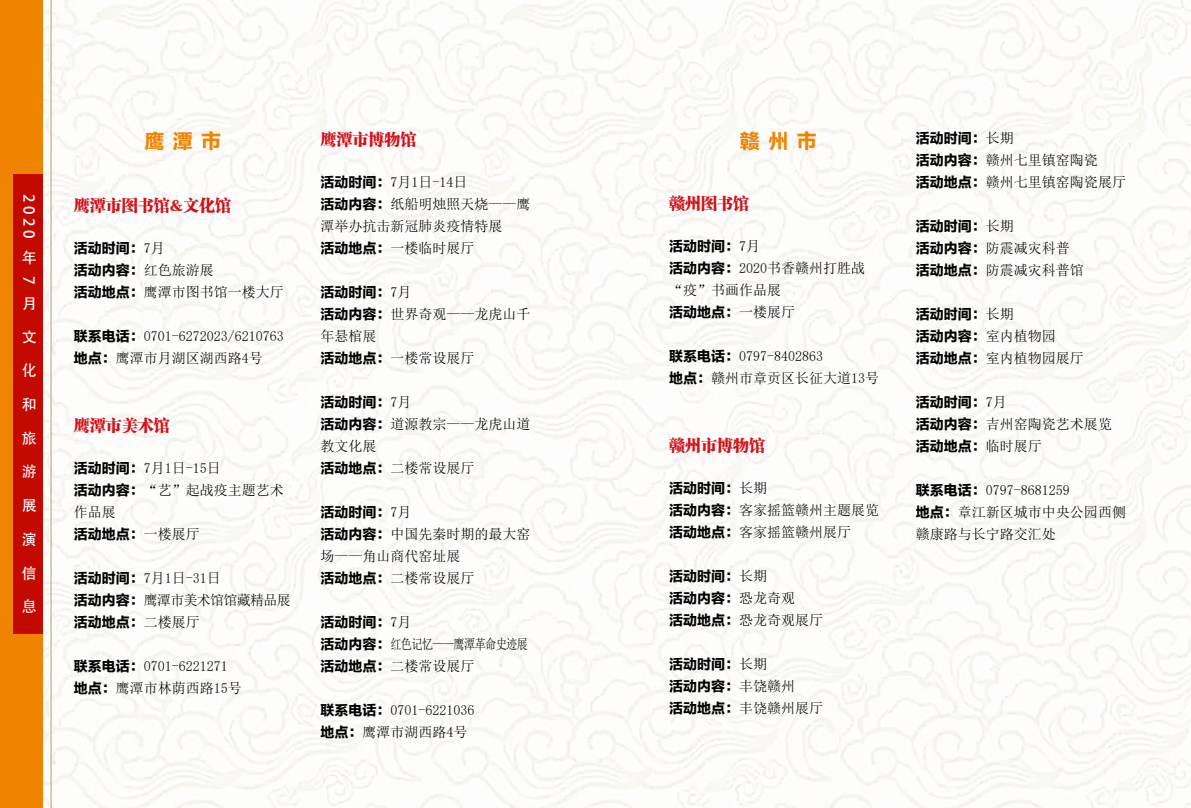
<style>
.page{position:relative;width:1191px;height:808px;background:#fff}
.page>*{position:absolute;margin:0;border:0;box-sizing:border-box;transform-origin:0 0}
.t1{font:20px "FZLTDHK GBK1 0";letter-spacing:.42em;color:#f08300}
.t2{font:16px "FZCSK GBK1 0";color:#d0121b}
.t3{font:15px "Adobe Heiti Std";color:#fff}
.t4{font:14px/22px "Sim Sun";color:#000}
.t5{font:14px/22px "FZLTDHK GBK1 0";color:#000}
.t6{font:14px/22px "Sim Sun";letter-spacing:-.05em;color:#000}
.t7{font:14px/22px "Sim Sun";letter-spacing:-.06em;color:#000;scale:.8 1}
.s1{font-family:"Sim Sun"}
.s2{font-family:"FZLTDHK GBK1 0"}
</style>
<div class="page">
<div style="left:0;top:0;width:43px;height:808px;background:#f08300"></div>
<div style="left:13px;top:174px;width:30px;height:460px;background:#c30900"></div>
<hr style="left:51px;top:0;width:1px;height:808px;background:#bf9c76">
<p class="t3" style="left:38px;top:194px;width:46px;rotate:90deg">2020</p>
<p class="t3" style="left:22px;top:249px;width:16px">年</p>
<p class="t3" style="left:38px;top:276px;width:10px;rotate:90deg">7</p>
<p class="t3" style="left:22px;top:294px;width:14px">月</p>
<p class="t3" style="left:22px;top:328px;width:16px">文</p>
<p class="t3" style="left:22px;top:362px;width:16px">化</p>
<p class="t3" style="left:22px;top:395px;width:15px">和</p>
<p class="t3" style="left:22px;top:429px;width:16px">旅</p>
<p class="t3" style="left:22px;top:463px;width:16px">游</p>
<p class="t3" style="left:22px;top:497px;width:16px">展</p>
<p class="t3" style="left:22px;top:530px;width:15px">演</p>
<p class="t3" style="left:22px;top:564px;width:15px">信</p>
<p class="t3" style="left:22px;top:598px;width:16px">息</p>
<h1 class="t1" style="left:144px;top:130px;width:78px">鹰潭市</h1>
<p class="t2" style="left:74px;top:196px;width:159px">鹰潭市图书馆&amp;文化馆</p>
<p class="t5" style="left:74px;top:238px;width:142px">活动时间：<span class="s1">7月<br></span>活动内容：<span class="s1">红色旅游展</span></p>
<p class="t4" style="left:74px;top:281px;width:212px"><span class="s2">活动地点：</span>鹰潭市图书馆一楼大厅</p>
<p class="t4" style="left:74px;top:325px;width:212px"><span class="s2">联系电话：</span>0701-6272023/6210763<span class="s2">地点：</span>鹰潭市月湖区湖西路4号</p>
<p class="t2" style="left:74px;top:416px;width:98px">鹰潭市美术馆</p>
<p class="t4" style="left:74px;top:457px;width:212px"><span class="s2">活动时间：</span>7月1日-15日<br><span class="s2">活动内容：</span>“艺”起战疫主题艺术作品展</p>
<p class="t5" style="left:74px;top:524px;width:128px">活动地点：<span class="s1">一楼展厅</span></p>
<p class="t6" style="left:74px;top:567px;width:219px"><span class="s2">活动时间：</span>7月1日-31日<br><span class="s2">活动内容：</span>鹰潭市美术馆馆藏精品展</p>
<p class="t5" style="left:74px;top:612px;width:128px">活动地点：<span class="s1">二楼展厅</span></p>
<p class="t4" style="left:74px;top:655px;width:170px"><span class="s2">联系电话：</span>0701-6221271<span class="s2">地点：</span>鹰潭市林荫西路15号</p>
<p class="t2" style="left:320px;top:130px;width:97px">鹰潭市博物馆</p>
<p class="t4" style="left:320px;top:171px;width:212px"><span class="s2">活动时间：</span>7月1日-14日<br><span class="s2">活动内容：</span>纸船明烛照天烧——鹰潭举办抗击新冠肺炎疫情特展<br><span class="s2">活动地点：</span>一楼临时展厅</p>
<p class="t5" style="left:320px;top:282px;width:92px">活动时间：<span class="s1">7月</span></p>
<p class="t4" style="left:320px;top:303px;width:212px"><span class="s2">活动内容：</span>世界奇观——龙虎山千年悬棺展<br><span class="s2">活动地点：</span>一楼常设展厅</p>
<p class="t5" style="left:320px;top:392px;width:92px">活动时间：<span class="s1">7月</span></p>
<p class="t4" style="left:320px;top:413px;width:212px"><span class="s2">活动内容：</span>道源教宗——龙虎山道教文化展<br><span class="s2">活动地点：</span>二楼常设展厅</p>
<p class="t5" style="left:320px;top:502px;width:92px">活动时间：<span class="s1">7月</span></p>
<p class="t4" style="left:320px;top:523px;width:212px"><span class="s2">活动内容：</span>中国先秦时期的最大窑场——角山商代窑址展<br><span class="s2">活动地点：</span>二楼常设展厅</p>
<p class="t5" style="left:320px;top:612px;width:92px">活动时间：<span class="s1">7月</span></p>
<p class="t7" style="left:320px;top:633px;width:261px"><span class="s2">活动内容：</span>红色记忆——鹰潭革命史迹展<span class="s2">活动地点：</span>二楼常设展厅</p>
<p class="t4" style="left:320px;top:699px;width:155px"><span class="s2">联系电话：</span>0701-6221036<span class="s2">地点：</span>鹰潭市湖西路4号</p>
<h1 class="t1" style="left:740px;top:130px;width:78px">赣州市</h1>
<p class="t2" style="left:669px;top:194px;width:81px">赣州图书馆</p>
<p class="t5" style="left:669px;top:236px;width:92px">活动时间：<span class="s1">7月</span></p>
<p class="t4" style="left:669px;top:257px;width:197px"><span class="s2">活动内容：</span>2020书香赣州打胜战“疫”书画作品展</p>
<p class="t5" style="left:669px;top:302px;width:127px">活动地点：<span class="s1">一楼展厅</span></p>
<p class="t4" style="left:669px;top:345px;width:211px"><span class="s2">联系电话：</span>0797-8402863<br><span class="s2">地点：</span>赣州市章贡区长征大道13号</p>
<p class="t2" style="left:669px;top:436px;width:97px">赣州市博物馆</p>
<p class="t5" style="left:669px;top:478px;width:99px">活动时间：<span class="s1">长期</span></p>
<p class="t4" style="left:669px;top:499px;width:211px"><span class="s2">活动内容：</span>客家摇篮赣州主题展览<span class="s2">活动地点：</span>客家摇篮赣州展厅</p>
<p class="t5" style="left:669px;top:566px;width:127px">活动时间：<span class="s1">长期<br></span>活动内容：<span class="s1">恐龙奇观</span></p>
<p class="t4" style="left:669px;top:609px;width:155px"><span class="s2">活动地点：</span>恐龙奇观展厅</p>
<p class="t5" style="left:669px;top:654px;width:127px">活动时间：<span class="s1">长期<br></span>活动内容：<span class="s1">丰饶赣州</span></p>
<p class="t4" style="left:669px;top:697px;width:155px"><span class="s2">活动地点：</span>丰饶赣州展厅</p>
<p class="t5" style="left:916px;top:128px;width:99px">活动时间：<span class="s1">长期</span></p>
<p class="t4" style="left:916px;top:149px;width:211px"><span class="s2">活动内容：</span>赣州七里镇窑陶瓷<br><span class="s2">活动地点：</span>赣州七里镇窑陶瓷展厅</p>
<p class="t5" style="left:916px;top:216px;width:99px">活动时间：<span class="s1">长期</span></p>
<p class="t4" style="left:916px;top:237px;width:169px"><span class="s2">活动内容：</span>防震减灾科普<span class="s2">活动地点：</span>防震减灾科普馆</p>
<p class="t5" style="left:916px;top:304px;width:141px">活动时间：<span class="s1">长期<br></span>活动内容：<span class="s1">室内植物园</span></p>
<p class="t4" style="left:916px;top:347px;width:169px"><span class="s2">活动地点：</span>室内植物园展厅</p>
<p class="t5" style="left:916px;top:392px;width:92px">活动时间：<span class="s1">7月</span></p>
<p class="t4" style="left:916px;top:413px;width:197px"><span class="s2">活动内容：</span>吉州窑陶瓷艺术展览</p>
<p class="t5" style="left:916px;top:436px;width:127px">活动地点：<span class="s1">临时展厅</span></p>
<p class="t4" style="left:916px;top:479px;width:211px"><span class="s2">联系电话：</span>0797-8681259<br><span class="s2">地点：</span>章江新区城市中央公园西侧赣康路与长宁路交汇处</p>
</div>
